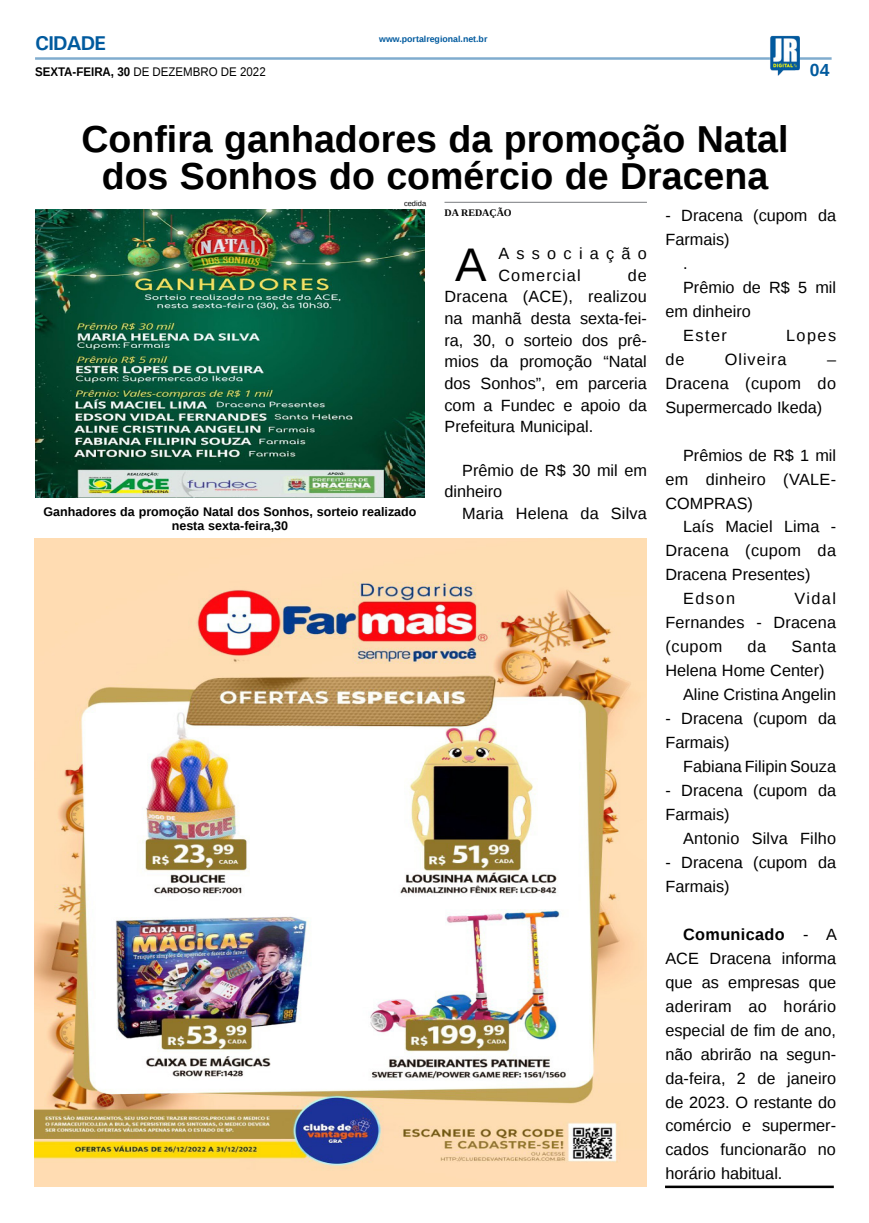
<style>
.page{position:relative;width:869px;height:1223px;background:#fff}
.page>*{position:absolute;margin:0;border:0;box-sizing:border-box;transform-origin:0 0}
.MATÉRIA{font:47.12px "Liberation Sans";color:#000}
.TÍTULO{font:700 37.5px/37.5px "Liberation Sans";color:#000;text-align:center}
.TITULO_PG{font:700 20px "Univers";letter-spacing:-.04em;color:#005a9e}
.TÍTULO-2{font:700 17.5px "Liberation Sans";color:#005a9e}
.MATÉRIA-2{font:16.25px/24px "Liberation Sans";color:#000}
.MATÉRIA-3{font:16.25px/21.2px "Liberation Sans";letter-spacing:.445em;color:#000}
.MATÉRIA-4{font:16.25px "Liberation Sans";letter-spacing:.06em;color:#000}
.LEGENDA{font:700 12.5px/13.8px "Liberation Sans";color:#000;text-align:center}
.DATA_PG{font:12.5px "Liberation Sans";color:#000;scale:.92 1}
.CRÉDITO_NOME{font:700 10px "Liberation Serif";color:#000}
.DATA_PG-2{font:700 8.75px "Liberation Sans";color:#005a9e}
.CRÉDITO_FOTO{font:7.5px "Liberation Sans";color:#000}
.s1{font-weight:700}
</style>
<div class="page">
<hr style="left:35px;top:57px;width:796px;height:3px;background:#005a9e">
<img style="left:769px;top:36px;width:30px;height:40px">
<hr style="left:664px;top:1185px;width:169px;height:3px;background:#000">
<img style="left:35px;top:539px;width:611px;height:647px">
<img style="left:35px;top:209px;width:389px;height:289px">
<hr style="left:444px;top:202px;width:202px;height:1px;background:#939598">
<p class="TITULO_PG" style="left:35px;top:31px;width:72px">CIDADE</p>
<p class="DATA_PG" style="left:35px;top:65px;width:252px"><span class="s1">SEXTA-FEIRA, 30</span> DE DEZEMBRO DE 2022</p>
<p class="DATA_PG-2" style="left:379px;top:33px;width:110px">www.portalregional.net.br</p>
<p class="TÍTULO-2" style="left:809px;top:58px;width:21px">04</p>
<p class="TÍTULO" style="left:81px;top:119px;width:708px">Confira ganhadores da promoção Natal dos Sonhos do comércio de Dracena</p>
<p class="CRÉDITO_NOME" style="left:444px;top:206px;width:69px">DA REDAÇÃO</p>
<p class="MATÉRIA" style="left:455px;top:238px;width:33px">A</p>
<p class="MATÉRIA-3" style="left:498px;top:244px;width:150px">Associação<br>Comercial</p>
<p class="CRÉDITO_FOTO" style="left:404px;top:199px;width:24px">cedida</p>
<p class="MATÉRIA-2" style="left:665px;top:204px;width:172px">- Dracena (cupom da<br>Farmais)</p>
<p class="MATÉRIA-2" style="left:682px;top:252px;width:6px">.</p>
<p class="MATÉRIA-2" style="left:665px;top:276px;width:172px;text-indent:18px">Prêmio de R$ 5 mil em dinheiro</p>
<p class="MATÉRIA-2" style="left:682px;top:324px;width:45px">Ester</p>
<p class="MATÉRIA-2" style="left:785px;top:324px;width:52px">Lopes</p>
<p class="MATÉRIA-2" style="left:665px;top:348px;width:21px">de</p>
<p class="MATÉRIA-4" style="left:724px;top:350px;width:63px">Oliveira</p>
<p class="MATÉRIA-2" style="left:444px;top:265px;width:204px;line-height:21.6px;text-align:justify;text-indent:183px">de Dracena (ACE), realizou na manhã desta sexta-fei&shy;ra, 30, o sorteio dos prê&shy;mios da promoção “Natal dos Sonhos”, em parceria com a Fundec e apoio da Prefeitura Municipal.</p>
<p class="MATÉRIA-2" style="left:444px;top:460px;width:204px;line-height:21.6px;text-indent:18px">Prêmio de R$ 30 mil em dinheiro</p>
<p class="MATÉRIA-2" style="left:462px;top:502px;width:186px">Maria Helena da Silva</p>
<p class="MATÉRIA-2" style="left:665px;top:348px;width:172px;text-align:justify;text-indent:162px">– Dracena (cupom do Supermercado Ikeda)</p>
<p class="MATÉRIA-2" style="left:665px;top:443px;width:172px;text-align:justify;text-indent:18px">Prêmios de R$ 1 mil em dinheiro (VALE-COMPRAS)</p>
<p class="MATÉRIA-2" style="left:665px;top:515px;width:172px;text-align:justify;text-indent:18px">Laís Maciel Lima - Dracena (cupom da Dracena Presentes)</p>
<p class="MATÉRIA-2" style="left:682px;top:587px;width:53px">Edson</p>
<p class="LEGENDA" style="left:43px;top:504px;width:374px">Ganhadores da promoção Natal dos Sonhos, sorteio realizado nesta sexta-feira,30</p>
<p class="MATÉRIA-2" style="left:665px;top:587px;width:172px;text-align:justify;text-indent:129px">Vidal Fernandes - Dracena (cupom</p>
<p class="MATÉRIA-2" style="left:747px;top:635px;width:20px">da</p>
<p class="MATÉRIA-2" style="left:665px;top:635px;width:172px;text-indent:126px">Santa<br>Helena Home Center)</p>
<p class="MATÉRIA-2" style="left:682px;top:683px;width:154px">Aline Cristina Angelin</p>
<p class="MATÉRIA-2" style="left:665px;top:707px;width:172px">- Dracena (cupom da<br>Farmais)</p>
<p class="MATÉRIA-2" style="left:682px;top:755px;width:154px">Fabiana Filipin Souza</p>
<p class="MATÉRIA-2" style="left:665px;top:779px;width:172px">- Dracena (cupom da<br>Farmais)</p>
<p class="MATÉRIA-2" style="left:682px;top:827px;width:154px">Antonio Silva Filho</p>
<p class="MATÉRIA-2" style="left:665px;top:851px;width:172px">- Dracena (cupom da<br>Farmais)</p>
<p class="MATÉRIA-2" style="left:665px;top:922px;width:173px;text-align:justify;text-indent:18px"><span class="s1">Comunicado</span> - A ACE Dracena informa que as empresas que aderiram ao horário especial de fim de ano, não abrirão na segun&shy;da-feira, 2 de janeiro de 2023. O restante do comércio e supermer&shy;cados funcionarão no horário habitual.</p>
</div>
